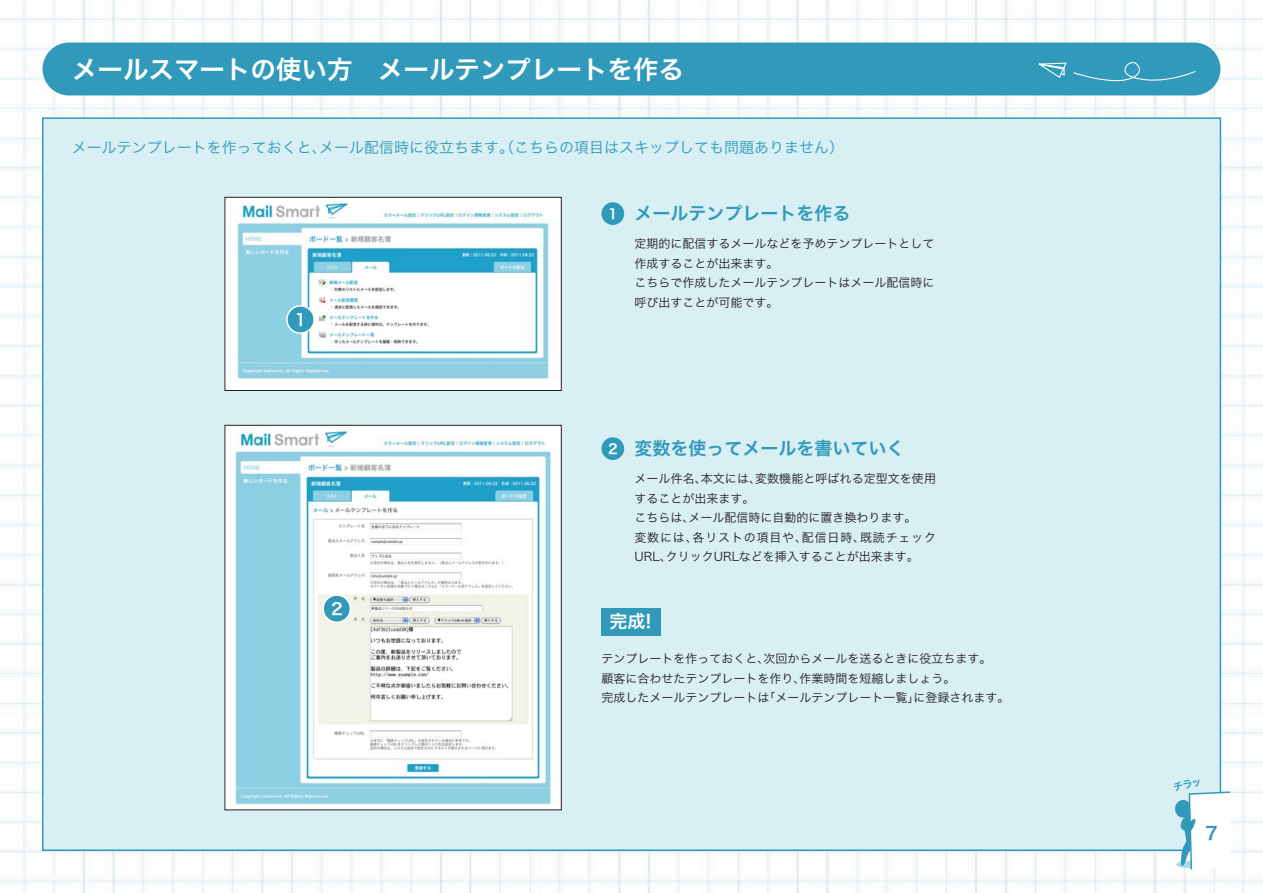
<style>
.page{position:relative;width:1263px;height:893px;background:#fff}
.page>*{position:absolute;margin:0;border:0;box-sizing:border-box;transform-origin:0 0}
.t1{font:25.5px "Hira Kaku Pro W6";color:#fff}
.t2{font:18px "Hira Kaku Pro W6";color:#319aba}
.t3{font:18px "Hira Kaku Pro W6";color:#fff}
.t4{font:16.35px "Hira Kaku Pro W6";color:#fff}
.t5{font:15px "Hira Kaku Pro W3";color:#319aba}
.t6{font:13.65px "Hira Kaku Pro W6";color:#fff}
.t7{font:12px/19.5px "Hira Kaku Pro W3";color:#231f20}
.s1{font-size:13.65px;color:#fff}
</style>
<div class="page">
<img style="left:0;top:0;width:1263px;height:893px">
<div style="left:43px;top:118px;width:1177px;height:732px;background:#d8eff3"></div>
<div style="left:43px;top:43px;width:1177px;height:52px;background:#319aba"></div>
<svg style="left:1002px;top:57px;width:194px;height:28px;background:#3c9fbd"></svg>
<div style="left:601px;top:608px;width:59px;height:27px;background:#319aba"></div>
<div style="left:601px;top:202px;width:23px;height:23px;background:#319aba;border-radius:50%"></div>
<img style="left:227px;top:427px;width:332px;height:381px">
<img style="left:227px;top:199px;width:332px;height:190px">
<div style="left:225px;top:197px;width:336px;height:194px;border:1px solid #231f20"></div>
<div style="left:287px;top:306px;width:27px;height:27px;background:#319aba;border-radius:50%"></div>
<div style="left:286px;top:305px;width:29px;height:29px;border:2px solid #fff;border-radius:50%"></div>
<div style="left:601px;top:437px;width:23px;height:23px;background:#319aba;border-radius:50%"></div>
<div style="left:323px;top:595px;width:27px;height:27px;background:#319aba;border-radius:50%"></div>
<div style="left:322px;top:594px;width:29px;height:29px;border:2px solid #fff;border-radius:50%"></div>
<svg style="left:1173px;top:779px;width:59px;height:92px"></svg>
<p class="t1" style="left:72px;top:46px;width:614px">メールスマートの使い方　メールテンプレートを作る</p>
<p class="t5" style="left:72px;top:134px;width:774px">メールテンプレートを作っておくと、メール配信時に役立ちます。（こちらの項目はスキップしても問題ありません）</p>
<p class="t4" style="left:295px;top:305px;width:13px">1</p>
<p class="t4" style="left:331px;top:594px;width:13px">2</p>
<p class="t6" style="left:608px;top:202px;width:11px">1</p>
<p class="t2" style="left:634px;top:197px;width:217px">メールテンプレートを作る</p>
<p class="t7" style="left:634px;top:233px;width:301px">定期的に配信するメールなどを予めテンプレートとして作成することが出来ます。<br>こちらで作成したメールテンプレートはメール配信時に呼び出すことが可能です。</p>
<p class="t2" style="left:608px;top:432px;width:298px"><span class="s1">2</span> 変数を使ってメールを書いていく</p>
<p class="t7" style="left:634px;top:468px;width:303px">メール件名、本文には、変数機能と呼ばれる定型文を使用することが出来ます。<br>こちらは、メール配信時に自動的に置き換わります。<br>変数には、各リストの項目や、配信日時、既読チェック<br>URL、クリックURLなどを挿入することが出来ます。</p>
<p class="t3" style="left:609px;top:605px;width:44px">完成!</p>
<p class="t7" style="left:601px;top:648px;width:410px">テンプレートを作っておくと、次回からメールを送るときに役立ちます。<br>顧客に合わせたテンプレートを作り、作業時間を短縮しましょう。<br>完成したメールテンプレートは「メールテンプレート一覧」に登録されます。</p>
<p class="t2" style="left:1205px;top:817px;width:14px">7</p>
</div>
